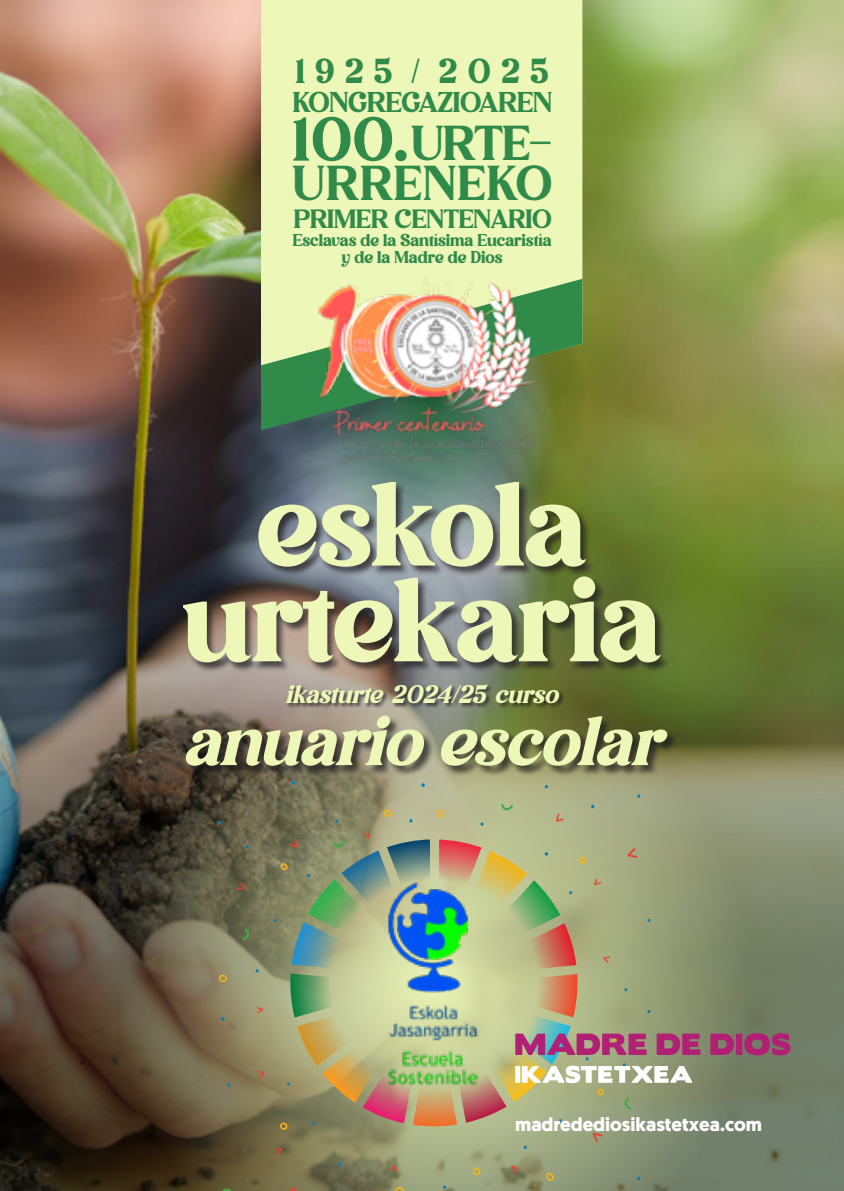
<style>
.page{position:relative;width:844px;height:1191px;background:#fff}
.page>*{position:absolute;margin:0;border:0;box-sizing:border-box;transform-origin:0 0}
.t1{font:115.15px/95.7px "Avigea";color:#edf7b8;text-align:center}
.t2{font:italic 67.38px "Avigea";color:#edf7b8}
.t3{font:47.25px/40.6px "Avigea";letter-spacing:.04em;color:#308a4a}
.t4{font:33.43px "Avigea";letter-spacing:.29em;color:#308a4a}
.t5{font:27.65px "Avigea";color:#308a4a}
.t6{font:25.55px "Avigea";color:#308a4a}
.t7{font:italic 24.5px "Avigea";color:#edf7b8}
.t8{font:700 19.07px "Geomanist";color:#fff}
.t9{font:16.62px/17.3px "Avigea";color:#308a4a;text-align:center}
.s1{font-size:59.68px}
</style>
<div class="page">
<img style="left:0;top:0;width:843px;height:316px">
<img style="left:0;top:316px;width:843px;height:875px">
<div style="left:261px;top:0;width:321px;height:279px;background:#edf7b8"></div>
<svg style="left:261px;top:279px;width:321px;height:151px;background:#77a35f"></svg>
<img style="left:284px;top:251px;width:275px;height:230px">
<svg style="left:118px;top:667px;width:631px;height:524px;background:#706c50"></svg>
<div style="left:286px;top:684px;width:278px;height:24px;background:#231f20;opacity:.75"></div>
<div style="left:185px;top:715px;width:492px;height:61px;background:#231f20;opacity:.75"></div>
<div style="left:182px;top:481px;width:489px;height:192px;background:#231f20;opacity:.75"></div>
<svg style="left:545px;top:1173px;width:8px;height:8px"></svg>
<svg style="left:218px;top:975px;width:9px;height:8px"></svg>
<svg style="left:395px;top:1186px;width:8px;height:5px"></svg>
<svg style="left:473px;top:1167px;width:7px;height:8px"></svg>
<svg style="left:421px;top:783px;width:3px;height:4px"></svg>
<svg style="left:221px;top:1017px;width:4px;height:3px"></svg>
<svg style="left:636px;top:1176px;width:4px;height:4px"></svg>
<svg style="left:227px;top:1083px;width:3px;height:4px"></svg>
<svg style="left:217px;top:820px;width:3px;height:4px"></svg>
<svg style="left:245px;top:845px;width:3px;height:4px"></svg>
<svg style="left:236px;top:882px;width:9px;height:7px"></svg>
<svg style="left:286px;top:1186px;width:11px;height:5px"></svg>
<svg style="left:257px;top:1070px;width:7px;height:9px"></svg>
<svg style="left:390px;top:1165px;width:7px;height:7px"></svg>
<svg style="left:511px;top:1166px;width:7px;height:7px"></svg>
<svg style="left:257px;top:1007px;width:6px;height:6px"></svg>
<svg style="left:242px;top:928px;width:7px;height:12px"></svg>
<svg style="left:222px;top:1188px;width:11px;height:3px"></svg>
<img style="left:274px;top:804px;width:516px;height:350px">
<img style="left:379px;top:881px;width:107px;height:119px">
<h3 class="t4" style="left:295px;top:51px;width:255px">1925 / 2025</h3>
<h3 class="t5" style="left:293px;top:85px;width:261px">KONGREGAZIOAREN</h3>
<h3 class="t3" style="left:291px;top:123px;width:262px"><span class="s1">100.</span>URTE-<br>URRENEKO</h3>
<h3 class="t6" style="left:294px;top:203px;width:259px">PRIMER CENTENARIO</h3>
<p class="t9" style="left:293px;top:232px;width:260px">Esclavas de la Santísima Eucaristía y de la Madre de Dios</p>
<h1 class="t1" style="left:182px;top:479px;width:480px">eskola urtekaria</h1>
<h3 class="t7" style="left:285px;top:679px;width:274px">ikasturte 2024/25 curso</h3>
<h2 class="t2" style="left:183px;top:700px;width:478px">anuario escolar</h2>
<p class="t8" style="left:515px;top:1111px;width:248px">madredediosikastetxea.com</p>
</div>
